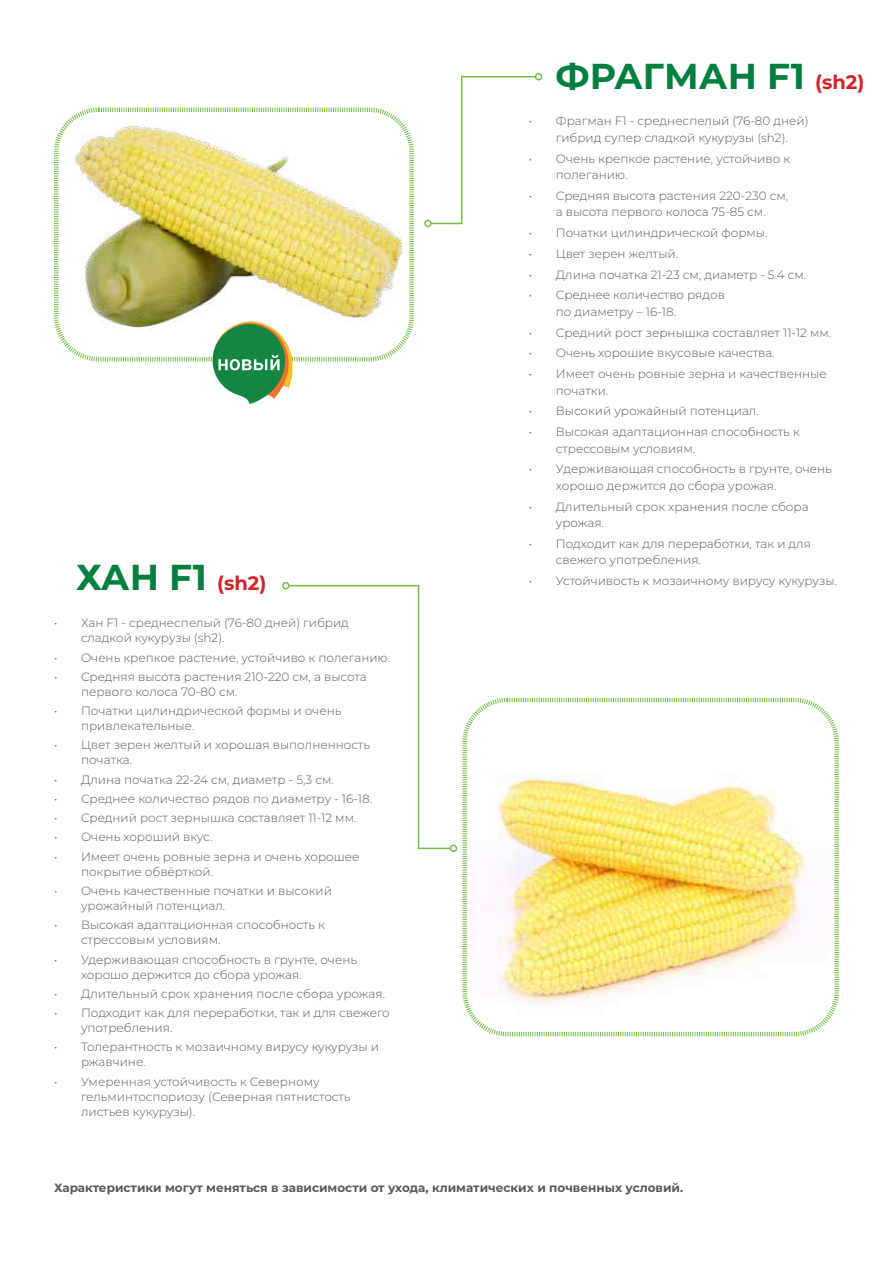
<style>
.page{position:relative;width:893px;height:1263px;background:#fff}
.page>*{position:absolute;margin:0;border:0;box-sizing:border-box;transform-origin:0 0}
.t1{font:700 36px "Montserrat";color:#007f3e}
.t2{font:700 19.5px "Montserrat";color:#d2232a}
.t3{font:300 12px/15px "Montserrat";color:#58595b}
.t4{font:700 12px "Montserrat";color:#58595b}
.s1{font-size:19.5px;color:#d2232a}
</style>
<div class="page">
<img style="left:54px;top:107px;width:360px;height:255px">
<hr style="left:461px;top:76px;width:1px;height:147px;background:#72bf44">
<hr style="left:461px;top:76px;width:75px;height:1px;background:#72bf44">
<div style="left:535px;top:73px;width:7px;height:7px;border:2px solid #72bf44;border-radius:50%"></div>
<hr style="left:431px;top:223px;width:31px;height:1px;background:#72bf44">
<div style="left:424px;top:220px;width:8px;height:7px;border:2px solid #72bf44;border-radius:50%"></div>
<svg style="left:462px;top:697px;width:377px;height:340px"></svg>
<hr style="left:418px;top:585px;width:1px;height:264px;background:#72bf44">
<hr style="left:289px;top:585px;width:130px;height:1px;background:#72bf44">
<div style="left:282px;top:582px;width:8px;height:7px;border:2px solid #72bf44;border-radius:50%"></div>
<hr style="left:418px;top:847px;width:32px;height:2px;background:#72bf44">
<div style="left:450px;top:844px;width:7px;height:8px;border:2px solid #72bf44;border-radius:50%"></div>
<img style="left:213px;top:321px;width:79px;height:64px">
<img style="left:214px;top:323px;width:76px;height:66px">
<svg style="left:213px;top:324px;width:72px;height:80px"></svg>
<h1 class="t1" style="left:555px;top:50px;width:310px">ФРАГМАН F1 <span class="s1">(sh2)</span></h1>
<p class="t3" style="left:529px;top:112px;width:281px;line-height:16.5px;text-align:center">• Фрагман F1 - среднеспелый (76-80 дней) гибрид супер сладкой кукурузы (sh2).</p>
<p class="t3" style="left:556px;top:150px;width:236px;line-height:16.5px;text-indent:-27px">• Очень крепкое растение, устойчиво к полеганию.</p>
<p class="t3" style="left:529px;top:187px;width:261px;line-height:16.5px;text-align:center">• Средняя высота растения 220-230 см, а высота первого колоса 75-85 см.</p>
<p class="t3" style="left:529px;top:225px;width:240px">• Початки цилиндрической формы.</p>
<p class="t3" style="left:529px;top:246px;width:151px">• Цвет зерен желтый.</p>
<p class="t3" style="left:529px;top:266px;width:279px">• Длина початка 21-23 см, диаметр - 5.4 см.</p>
<p class="t3" style="left:556px;top:286px;width:171px;line-height:16.5px;text-indent:-27px">• Среднее количество рядов по диаметру – 16-18.</p>
<p class="t3" style="left:529px;top:324px;width:304px">• Средний рост зернышка составляет 11-12 мм.</p>
<p class="t3" style="left:529px;top:345px;width:247px">• Очень хорошие вкусовые качества.</p>
<p class="t3" style="left:556px;top:365px;width:272px;line-height:16.5px;text-indent:-27px">• Имеет очень ровные зерна и качественные початки.</p>
<p class="t3" style="left:529px;top:403px;width:231px">• Высокий урожайный потенциал.</p>
<p class="t3" style="left:556px;top:423px;width:245px;line-height:16.5px;text-indent:-27px">• Высокая адаптационная способность к стрессовым условиям.</p>
<p class="t3" style="left:556px;top:460px;width:277px;line-height:16.5px;text-indent:-27px">• Удерживающая способность в грунте, очень хорошо держится до сбора урожая.</p>
<p class="t3" style="left:556px;top:498px;width:254px;line-height:16.5px;text-indent:-27px">• Длительный срок хранения после сбора урожая.</p>
<p class="t3" style="left:556px;top:535px;width:257px;line-height:16.5px;text-indent:-27px">• Подходит как для переработки, так и для свежего употребления.</p>
<h1 class="t1" style="left:76px;top:552px;width:132px">ХАН F1</h1>
<p class="t3" style="left:529px;top:573px;width:310px">• Устойчивость к мозаичному вирусу кукурузы.</p>
<h2 class="t2" style="left:217px;top:569px;width:51px">(sh2)</h2>
<p class="t3" style="left:81px;top:615px;width:269px;text-indent:-27px">• Хан F1 - среднеспелый (76-80 дней) гибрид сладкой кукурузы (sh2).</p>
<p class="t3" style="left:54px;top:650px;width:338px">• Очень крепкое растение, устойчиво к полеганию.</p>
<p class="t3" style="left:81px;top:669px;width:287px;text-indent:-27px">• Средняя высота растения 210-220 см, а высота первого колоса 70-80 см.</p>
<p class="t3" style="left:81px;top:703px;width:262px;text-indent:-27px">• Початки цилиндрической формы и очень привлекательные.</p>
<p class="t3" style="left:81px;top:737px;width:290px;text-indent:-27px">• Цвет зерен желтый и хорошая выполненность початка.</p>
<p class="t3" style="left:54px;top:772px;width:281px">• Длина початка 22-24 см, диаметр - 5,3 см.</p>
<p class="t3" style="left:54px;top:791px;width:320px">• Среднее количество рядов по диаметру - 16-18.</p>
<p class="t3" style="left:54px;top:810px;width:304px">• Средний рост зернышка составляет 11-12 мм.</p>
<p class="t3" style="left:54px;top:829px;width:160px">• Очень хороший вкус.</p>
<p class="t3" style="left:81px;top:848px;width:280px;text-indent:-27px">• Имеет очень ровные зерна и очень хорошее покрытие обвёрткой.</p>
<p class="t3" style="left:81px;top:883px;width:252px;text-indent:-27px">• Очень качественные початки и высокий урожайный потенциал.</p>
<p class="t3" style="left:81px;top:917px;width:245px;text-indent:-27px">• Высокая адаптационная способность к стрессовым условиям.</p>
<p class="t3" style="left:81px;top:951px;width:277px;text-indent:-27px">• Удерживающая способность в грунте, очень хорошо держится до сбора урожая.</p>
<p class="t3" style="left:54px;top:985px;width:333px">• Длительный срок хранения после сбора урожая.</p>
<p class="t3" style="left:81px;top:1005px;width:310px;text-indent:-27px">• Подходит как для переработки, так и для свежего употребления.</p>
<p class="t3" style="left:81px;top:1039px;width:299px;text-indent:-27px">• Толерантность к мозаичному вирусу кукурузы и ржавчине.</p>
<p class="t3" style="left:81px;top:1073px;width:271px;text-indent:-27px">• Умеренная устойчивость к Северному гельминтоспориозу (Северная пятнистость листьев кукурузы).</p>
<p class="t4" style="left:54px;top:1178px;width:631px">Характеристики могут меняться в зависимости от ухода, климатических и почвенных условий.</p>
</div>
